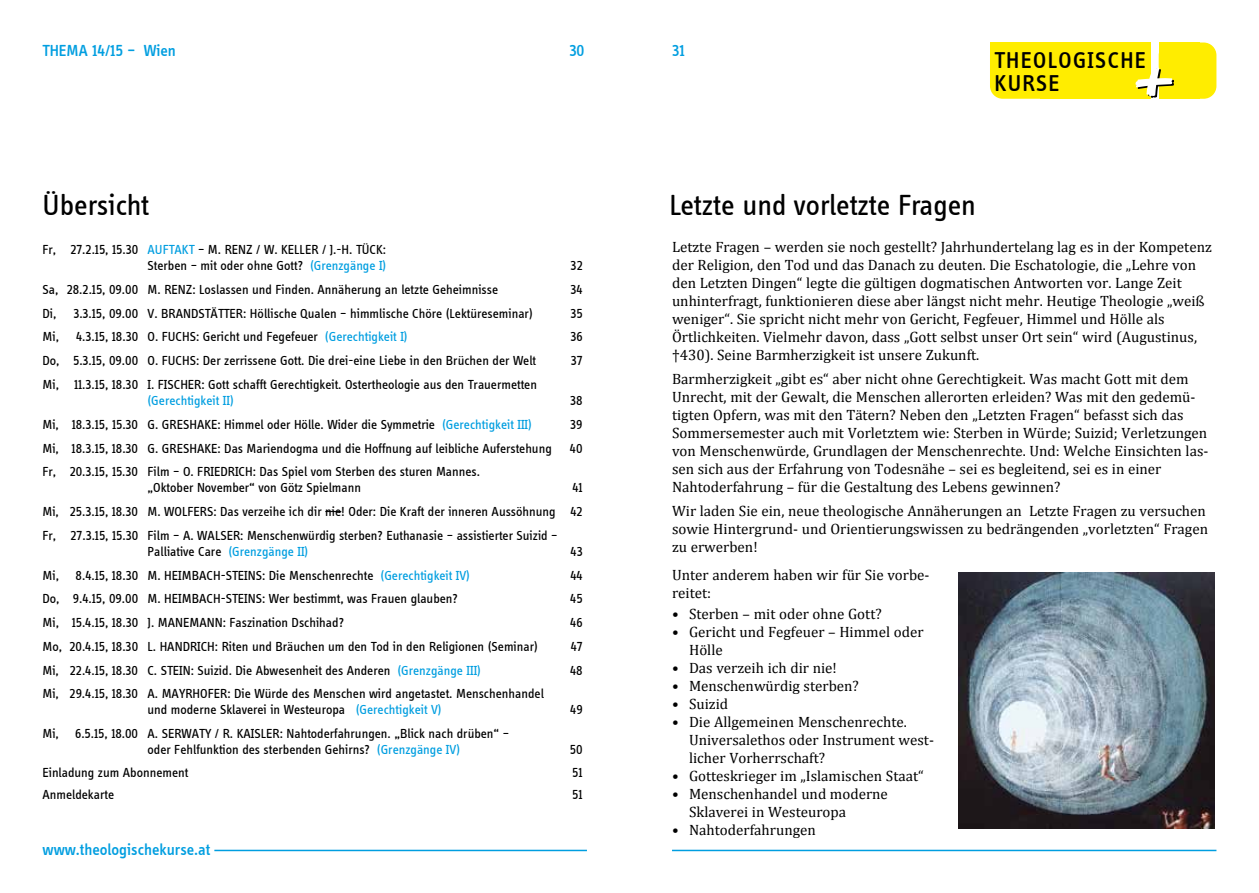
<style>
.page{position:relative;width:1259px;height:893px;background:#fff}
.page>*{position:absolute;margin:0;border:0;box-sizing:border-box;transform-origin:0 0}
.t1{font:30px "Info Disp";color:#000}
.t2{font:500 23.55px/23.5px "Info Disp";letter-spacing:.06em;color:#000}
.t3{font:500 16.5px "Info Disp";color:#009ee0}
.t4{font:15px/18px "Cambria";color:#000}
.t5{font:13.5px/16.2px "Info Disp";color:#000}
.t6{font:13.5px "Info Disp";color:#009ee0}
.s1{color:#009ee0}
</style>
<div class="page">
<hr style="left:214px;top:850px;width:373px;height:1px;background:#009ee0">
<hr style="left:672px;top:850px;width:544px;height:1px;background:#009ee0">
<div style="left:990px;top:43px;width:160px;height:56px;background:#ffed00;border-radius:13px"></div>
<div style="left:1158px;top:43px;width:58px;height:56px;background:#ffed00;border-radius:13px"></div>
<div style="left:1158px;top:43px;width:41px;height:56px;background:#ffed00"></div>
<svg style="left:1135px;top:67px;width:39px;height:31px"></svg>
<svg style="left:325px;top:511px;width:16px;height:1px"></svg>
<img style="left:958px;top:573px;width:256px;height:255px">
<p class="t3" style="left:43px;top:41px;width:135px">THEMA 14/15 – Wien</p>
<p class="t3" style="left:569px;top:41px;width:17px">30</p>
<h1 class="t1" style="left:43px;top:187px;width:108px">Übersicht</h1>
<p class="t5" style="left:43px;top:241px;width:345px;text-align:right">Fr, 27.2.15, 15.30 <span class="s1">AUFTAKT</span> – M. RENZ / W. KELLER / J.-H. TÜCK:<br>Sterben – mit oder ohne Gott? <span class="s1">(Grenzgänge I)</span></p>
<p class="t5" style="left:570px;top:257px;width:14px">32</p>
<p class="t5" style="left:43px;top:281px;width:457px">Sa, 28.2.15, 09.00 M. RENZ: Loslassen und Finden. Annäherung an letzte Geheimnisse</p>
<p class="t5" style="left:570px;top:281px;width:14px">34</p>
<p class="t5" style="left:43px;top:305px;width:15px">Di,</p>
<p class="t5" style="left:73px;top:305px;width:461px">3.3.15, 09.00 V. BRANDSTÄTTER: Höllische Qualen – himmlische Chöre (Lektüreseminar)</p>
<p class="t5" style="left:570px;top:305px;width:14px">35</p>
<p class="t5" style="left:42px;top:328px;width:18px">Mi,</p>
<p class="t5" style="left:76px;top:328px;width:333px">4.3.15, 18.30 O. FUCHS: Gericht und Fegefeuer <span class="s1">(Gerechtigkeit I)</span></p>
<p class="t5" style="left:570px;top:328px;width:14px">36</p>
<p class="t5" style="left:42px;top:352px;width:495px">Do, 5.3.15, 09.00 O. FUCHS: Der zerrissene Gott. Die drei-eine Liebe in den Brüchen der Welt</p>
<p class="t5" style="left:571px;top:352px;width:13px">37</p>
<p class="t5" style="left:42px;top:376px;width:496px">Mi, 11.3.15, 18.30 I. FISCHER: Gott schafft Gerechtigkeit. Ostertheologie aus den Trauermetten</p>
<p class="t6" style="left:147px;top:392px;width:88px">(Gerechtigkeit II)</p>
<p class="t5" style="left:570px;top:392px;width:14px">38</p>
<p class="t5" style="left:42px;top:416px;width:491px">Mi, 18.3.15, 15.30 G. GRESHAKE: Himmel oder Hölle. Wider die Symmetrie <span class="s1">(Gerechtigkeit III)</span></p>
<p class="t5" style="left:570px;top:416px;width:14px">39</p>
<p class="t5" style="left:42px;top:439px;width:511px">Mi, 18.3.15, 18.30 G. GRESHAKE: Das Mariendogma und die Hoffnung auf leibliche Auferstehung</p>
<p class="t5" style="left:570px;top:439px;width:14px">40</p>
<p class="t5" style="left:147px;top:463px;width:334px;text-indent:-105px">Fr, 20.3.15, 15.30 Film – O. FRIEDRICH: Das Spiel vom Sterben des sturen Mannes. „Oktober November“ von Götz Spielmann</p>
<p class="t5" style="left:42px;top:476px;width:542px;line-height:23.7px;text-align:justify;text-indent:530px">41<br>Mi, 25.3.15, 18.30 M. WOLFERS: Das verzeihe ich dir nie! Oder: Die Kraft der inneren Aussöhnung 42<br>Fr, 27.3.15, 15.30 Film – A. WALSER: Menschenwürdig sterben? Euthanasie – assistierter Suizid –</p>
<p class="t5" style="left:148px;top:543px;width:162px">Palliative Care <span class="s1">(Grenzgänge II)</span></p>
<p class="t5" style="left:570px;top:543px;width:14px">43</p>
<p class="t5" style="left:43px;top:567px;width:429px">Mi, 8.4.15, 18.30 M. HEIMBACH-STEINS: Die Menschenrechte <span class="s1">(Gerechtigkeit IV)</span></p>
<p class="t5" style="left:570px;top:567px;width:14px">44</p>
<p class="t5" style="left:42px;top:590px;width:417px">Do, 9.4.15, 09.00 M. HEIMBACH-STEINS: Wer bestimmt, was Frauen glauben?</p>
<p class="t5" style="left:570px;top:590px;width:14px">45</p>
<p class="t5" style="left:42px;top:614px;width:303px">Mi, 15.4.15, 18.30 J. MANEMANN: Faszination Dschihad?</p>
<p class="t5" style="left:570px;top:614px;width:14px">46</p>
<p class="t5" style="left:42px;top:638px;width:497px">Mo, 20.4.15, 18.30 L. HANDRICH: Riten und Bräuchen um den Tod in den Religionen (Seminar)</p>
<p class="t5" style="left:571px;top:638px;width:13px">47</p>
<p class="t5" style="left:42px;top:661px;width:440px">Mi, 22.4.15, 18.30 C. STEIN: Suizid. Die Abwesenheit des Anderen <span class="s1">(Grenzgänge III)</span></p>
<p class="t5" style="left:570px;top:661px;width:14px">48</p>
<p class="t5" style="left:42px;top:685px;width:503px;text-align:center">Mi, 29.4.15, 18.30 A. MAYRHOFER: Die Würde des Menschen wird angetastet. Menschenhandel und moderne Sklaverei in Westeuropa <span class="s1">(Gerechtigkeit V)</span></p>
<p class="t5" style="left:570px;top:701px;width:14px">49</p>
<p class="t5" style="left:147px;top:725px;width:363px;text-indent:-105px">Mi, 6.5.15, 18.00 A. SERWATY / R. KAISLER: Nahtoderfahrungen. „Blick nach drüben“ – oder Fehlfunktion des sterbenden Gehirns? <span class="s1">(Grenzgänge IV)</span></p>
<p class="t5" style="left:570px;top:741px;width:14px">50</p>
<p class="t5" style="left:42px;top:764px;width:147px">Einladung zum Abonnement</p>
<p class="t5" style="left:572px;top:764px;width:12px">51</p>
<p class="t5" style="left:42px;top:786px;width:73px">Anmeldekarte</p>
<p class="t5" style="left:572px;top:786px;width:12px">51</p>
<p class="t3" style="left:43px;top:840px;width:169px">www.theologischekurse.at</p>
<p class="t3" style="left:672px;top:41px;width:14px">31</p>
<h2 class="t2" style="left:994px;top:48px;width:153px">THEOLOGISCHE<br>KURSE</h2>
<h1 class="t1" style="left:669px;top:187px;width:308px">Letzte und vorletzte Fragen</h1>
<p class="t4" style="left:672px;top:238px;width:541px">Letzte Fragen – werden sie noch gestellt? Jahrhundertelang lag es in der Kompetenz der Religion, den Tod und das Danach zu deuten. Die Eschatologie, die „Lehre von den Letzten Dingen“ legte die gültigen dogmatischen Antworten vor. Lange Zeit unhinterfragt, funktionieren diese aber längst nicht mehr. Heutige Theologie „weiß weniger“. Sie spricht nicht mehr von Gericht, Fegfeuer, Himmel und Hölle als Örtlichkeiten. Vielmehr davon, dass „Gott selbst unser Ort sein“ wird (Augustinus, †430). Seine Barmherzigkeit ist unsere Zukunft.</p>
<p class="t4" style="left:672px;top:370px;width:538px">Barmherzigkeit „gibt es“ aber nicht ohne Gerechtigkeit. Was macht Gott mit dem Unrecht, mit der Gewalt, die Menschen allerorten erleiden? Was mit den gedemü&shy;tigten Opfern, was mit den Tätern? Neben den „Letzten Fragen“ befasst sich das Sommersemester auch mit Vorletztem wie: Sterben in Würde; Suizid; Verletzungen von Menschenwürde, Grundlagen der Menschenrechte. Und: Welche Einsichten las&shy;sen sich aus der Erfahrung von Todesnähe – sei es begleitend, sei es in einer Nahtoderfahrung – für die Gestaltung des Lebens gewinnen?</p>
<p class="t4" style="left:672px;top:502px;width:537px">Wir laden Sie ein, neue theologische Annäherungen an Letzte Fragen zu versuchen sowie Hintergrund- und Orientierungswissen zu bedrängenden „vorletzten“ Fragen zu erwerben!</p>
<p class="t4" style="left:672px;top:566px;width:259px">Unter anderem haben wir für Sie vorbe&shy;reitet:</p>
<p class="t4" style="left:672px;top:605px;width:211px">• Sterben – mit oder ohne Gott?</p>
<p class="t4" style="left:689px;top:623px;width:236px;text-indent:-17px">• Gericht und Fegfeuer – Himmel oder<br>Hölle</p>
<p class="t4" style="left:672px;top:659px;width:166px">• Das verzeih ich dir nie!</p>
<p class="t4" style="left:672px;top:677px;width:188px">• Menschenwürdig sterben?</p>
<p class="t4" style="left:672px;top:695px;width:58px">• Suizid</p>
<p class="t4" style="left:689px;top:713px;width:246px;text-indent:-17px">• Die Allgemeinen Menschenrechte.<br>Universalethos oder Instrument west&shy;licher Vorherrschaft?</p>
<p class="t4" style="left:672px;top:767px;width:253px">• Gotteskrieger im „Islamischen Staat“</p>
<p class="t4" style="left:689px;top:785px;width:200px;text-indent:-17px">• Menschenhandel und moderne<br>Sklaverei in Westeuropa</p>
<p class="t4" style="left:672px;top:821px;width:145px">• Nahtoderfahrungen</p>
</div>
